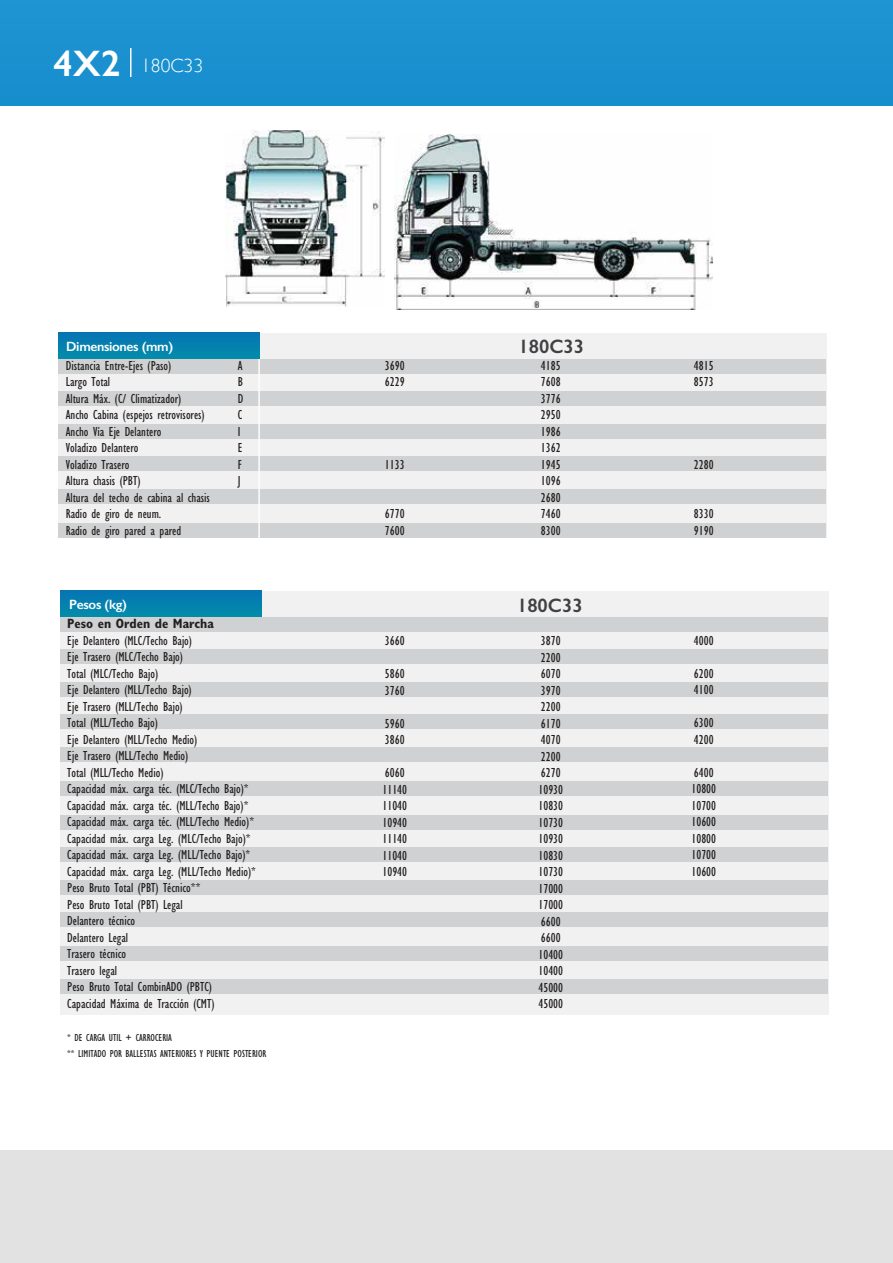
<style>
.page{position:relative;width:893px;height:1263px;background:#fff}
.page>*{position:absolute;margin:0;border:0;box-sizing:border-box;transform-origin:0 0}
.t1{font:600 19.5px "Gill Sans";color:#414042}
.t2{font:300 19.5px "Gill Sans";color:#fff}
.t3{font:condensed 13.5px/16.5px "Gill Sans";color:#231f20}
.t4{font:600 13.5px "Gill Sans";letter-spacing:-.025em;color:#fff}
.t5{font:700 condensed 13.5px "Gill Sans";color:#231f20}
.t6{font:condensed 10.5px/16.5px "Gill Sans";color:#231f20}
.s1{font-weight:600;font-size:36.9px}
</style>
<div class="page">
<div style="left:0;top:1150px;width:893px;height:113px;background:#e2e2e2"></div>
<div style="left:0;top:0;width:893px;height:106px;background:#1b91d0"></div>
<div style="left:60px;top:591px;width:768px;height:423px;background:#f1f1f2"></div>
<div style="left:60px;top:591px;width:201px;height:25px;background:#0481af"></div>
<div style="left:58px;top:333px;width:769px;height:204px;background:#f1f1f2"></div>
<div style="left:58px;top:359px;width:768px;height:15px;background:#cfd1d2"></div>
<div style="left:58px;top:391px;width:768px;height:15px;background:#cfd1d2"></div>
<div style="left:58px;top:424px;width:768px;height:15px;background:#cfd1d2"></div>
<div style="left:58px;top:456px;width:768px;height:15px;background:#cfd1d2"></div>
<div style="left:58px;top:489px;width:768px;height:15px;background:#cfd1d2"></div>
<div style="left:58px;top:523px;width:768px;height:15px;background:#cfd1d2"></div>
<hr style="left:258px;top:333px;width:2px;height:208px;background:#fff">
<div style="left:58px;top:333px;width:201px;height:26px;background:#0480ae"></div>
<div style="left:60px;top:617px;width:768px;height:15px;background:#cfd1d2"></div>
<div style="left:60px;top:649px;width:768px;height:15px;background:#cfd1d2"></div>
<div style="left:60px;top:682px;width:768px;height:15px;background:#cfd1d2"></div>
<div style="left:60px;top:714px;width:768px;height:15px;background:#cfd1d2"></div>
<div style="left:60px;top:747px;width:768px;height:15px;background:#cfd1d2"></div>
<div style="left:60px;top:781px;width:768px;height:15px;background:#cfd1d2"></div>
<div style="left:60px;top:815px;width:768px;height:15px;background:#cfd1d2"></div>
<div style="left:60px;top:847px;width:768px;height:15px;background:#cfd1d2"></div>
<div style="left:60px;top:880px;width:768px;height:15px;background:#cfd1d2"></div>
<div style="left:60px;top:912px;width:768px;height:15px;background:#cfd1d2"></div>
<div style="left:60px;top:946px;width:768px;height:14px;background:#cfd1d2"></div>
<div style="left:60px;top:979px;width:768px;height:15px;background:#cfd1d2"></div>
<img style="left:395px;top:134px;width:318px;height:175px">
<img style="left:225px;top:131px;width:159px;height:176px">
<hr style="left:130px;top:48px;width:2px;height:29px;background:#fff">
<h1 class="t2" style="left:53px;top:50px;width:151px"><span class="s1">4X2</span> 180C33</h1>
<p class="t4" style="left:66px;top:339px;width:109px">Dimensiones (mm)</p>
<h1 class="t1" style="left:519px;top:334px;width:67px">180C33</h1>
<p class="t3" style="left:385px;top:357px;width:21px">3690<br>6229</p>
<p class="t3" style="left:66px;top:358px;width:146px">Distancia Entre-Ejes (Paso)<br>Largo Total<br>Altura Máx. (C/ Climatizador)<br>Ancho Cabina (espejos retrovisores)<br>Ancho Vía Eje Delantero<br>Voladizo Delantero<br>Voladizo Trasero<br>Altura chasis (PBT)<br>Altura del techo de cabina al chasis<br>Radio de giro de neum.<br>Radio de giro pared a pared</p>
<p class="t3" style="left:541px;top:357px;width:21px;text-align:justify">4185<br>7608<br>3776<br>2950<br>1986<br>1362<br>1945<br>1096<br>2680<br>7460<br>8300</p>
<p class="t3" style="left:238px;top:358px;width:7px">A<br>B<br>D<br>C<br>I<br>E<br>F<br>J</p>
<p class="t3" style="left:385px;top:456px;width:21px">1133</p>
<p class="t3" style="left:385px;top:506px;width:21px">6770<br>7600</p>
<p class="t4" style="left:69px;top:596px;width:59px">Pesos (kg)</p>
<p class="t5" style="left:67px;top:615px;width:148px">Peso en Orden de Marcha</p>
<p class="t3" style="left:67px;top:632px;width:190px">Eje Delantero (MLC/Techo Bajo)<br>Eje Trasero (MLC/Techo Bajo)<br>Total (MLC/Techo Bajo)<br>Eje Delantero (MLL/Techo Bajo)<br>Eje Trasero (MLL/Techo Bajo)<br>Total (MLL/Techo Bajo)<br>Eje Delantero (MLL/Techo Medio)<br>Eje Trasero (MLL/Techo Medio)<br>Total (MLL/Techo Medio)<br>Capacidad máx. carga téc. (MLC/Techo Bajo)*<br>Capacidad máx. carga téc. (MLL/Techo Bajo)*<br>Capacidad máx. carga téc. (MLL/Techo Medio)*<br>Capacidad máx. carga Leg. (MLC/Techo Bajo)*<br>Capacidad máx. carga Leg. (MLL/Techo Bajo)*<br>Capacidad máx. carga Leg. (MLL/Techo Medio)*<br>Peso Bruto Total (PBT) Técnico**<br>Peso Bruto Total (PBT) Legal<br>Delantero técnico<br>Delantero Legal<br>Trasero técnico<br>Trasero legal<br>Peso Bruto Total CombinADO (PBTC)<br>Capacidad Máxima de Tracción (CMT)</p>
<p class="t6" style="left:67px;top:1029px;width:201px">* DE CARGA UTIL + CARROCERIA<br>** LIMITADO POR BALLESTAS ANTERIORES Y PUENTE POSTERIOR</p>
<p class="t3" style="left:385px;top:633px;width:21px">3660</p>
<p class="t3" style="left:385px;top:666px;width:21px">5860<br>3760</p>
<p class="t3" style="left:385px;top:715px;width:21px">5960<br>3860</p>
<p class="t3" style="left:382px;top:765px;width:26px">6060<br>11140<br>11040<br>10940<br>11140<br>11040<br>10940</p>
<h1 class="t1" style="left:517px;top:593px;width:67px">180C33</h1>
<p class="t3" style="left:538px;top:633px;width:26px">3870<br>2200<br>6070<br>3970<br>2200<br>6170<br>4070<br>2200<br>6270<br>10930<br>10830<br>10730<br>10930<br>10830<br>10730<br>17000<br>17000<br>6600<br>6600<br>10400<br>10400<br>45000<br>45000</p>
<p class="t3" style="left:694px;top:357px;width:21px">4815<br>8573</p>
<p class="t3" style="left:694px;top:456px;width:21px">2280</p>
<p class="t3" style="left:694px;top:506px;width:21px">8330<br>9190</p>
<p class="t3" style="left:694px;top:633px;width:21px">4000</p>
<p class="t3" style="left:694px;top:666px;width:21px">6200<br>4100</p>
<p class="t3" style="left:694px;top:715px;width:21px">6300<br>4200</p>
<p class="t3" style="left:691px;top:765px;width:26px">6400<br>10800<br>10700<br>10600<br>10800<br>10700<br>10600</p>
</div>
